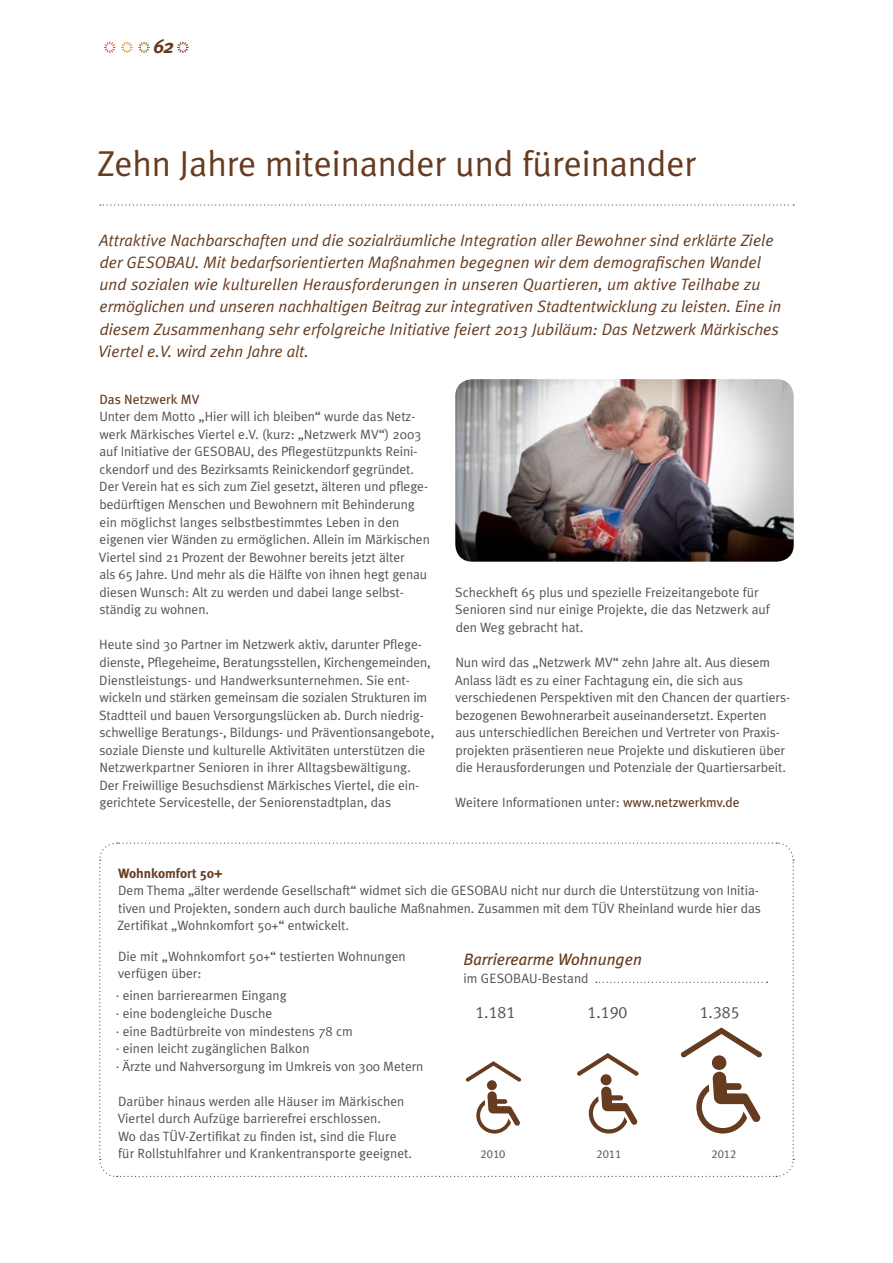
<style>
.page{position:relative;width:893px;height:1263px;background:#fff}
.page>*{position:absolute;margin:0;border:0;box-sizing:border-box;transform-origin:0 0}
.t1{font:36px "Meta Plus Normal";letter-spacing:-.005em;color:#663b1f}
.t2{font:italic 700 19.5px "Meta Plus";color:#663b1f}
.t3{font:italic 16.5px/22.2px "Meta Plus Normal";color:#663b1f}
.t4{font:italic 16.5px "Meta Plus";color:#663b1f}
.t5{font:16.5px "Meta Plus Normal Caps";color:#55524e}
.t6{font:13.5px/17.5px "Meta Plus Normal";letter-spacing:-.005em;color:#55524e}
.t7{font:700 13.5px "Meta Plus";color:#663b1f}
.t8{font:13.5px "Meta Plus";color:#663b1f}
.t9{font:11.7px "Meta Plus Normal Caps";color:#55524e}
.s1{font-family:"Meta Plus";color:#663b1f}
.s2{color:#7f5232}
</style>
<div class="page">
<svg style="left:100px;top:204px;width:694px;height:2px"></svg>
<img style="left:455px;top:379px;width:339px;height:183px">
<svg style="left:99px;top:842px;width:695px;height:335px"></svg>
<svg style="left:104px;top:41px;width:46px;height:12px"></svg>
<svg style="left:177px;top:41px;width:12px;height:12px"></svg>
<h2 class="t2" style="left:153px;top:35px;width:22px">62</h2>
<h1 class="t1" style="left:97px;top:142px;width:601px">Zehn Jahre miteinander und füreinander</h1>
<p class="t3" style="left:98px;top:229px;width:685px">Attraktive Nachbarschaften und die sozialräumliche Integration aller Bewohner sind erklärte Ziele der GESOBAU. Mit bedarfsorientierten Maßnahmen begegnen wir dem demografischen Wandel und sozialen wie kulturellen Herausforderungen in unseren Quartieren, um aktive Teilhabe zu ermöglichen und unseren nachhaltigen Beitrag zur integrativen Stadtentwicklung zu leisten. Eine in diesem Zusammenhang sehr erfolgreiche Initiative feiert 2013 Jubiläum: Das Netzwerk Märkisches Viertel e.V. wird zehn Jahre alt.</p>
<p class="t8" style="left:99px;top:391px;width:102px">Das Netzwerk MV</p>
<p class="t6" style="left:99px;top:408px;width:332px">Unter dem Motto „Hier will ich bleiben“ wurde das Netz&shy;werk Märkisches Viertel e.V. (kurz: „Netzwerk MV“) 2003 auf Initiative der GESOBAU, des Pflegestützpunkts Reini&shy;ckendorf und des Bezirksamts Reinickendorf gegründet.<br>Der Verein hat es sich zum Ziel gesetzt, älteren und pflege&shy;bedürftigen Menschen und Bewohnern mit Behinderung ein möglichst langes selbstbestimmtes Leben in den eigenen vier Wänden zu ermöglichen. Allein im Märkischen Viertel sind 21 Prozent der Bewohner bereits jetzt älter<br>als 65 Jahre. Und mehr als die Hälfte von ihnen hegt genau diesen Wunsch: Alt zu werden und dabei lange selbst&shy;ständig zu wohnen.</p>
<p class="t6" style="left:99px;top:636px;width:337px">Heute sind 30 Partner im Netzwerk aktiv, darunter Pflege&shy;dienste, Pflegeheime, Beratungsstellen, Kirchengemeinden, Dienstleistungs- und Handwerksunternehmen. Sie ent&shy;wickeln und stärken gemeinsam die sozialen Strukturen im Stadtteil und bauen Versorgungslücken ab. Durch niedrig&shy;schwellige Beratungs-, Bildungs- und Präventionsangebote, soziale Dienste und kulturelle Aktivitäten unterstützen die Netzwerkpartner Senioren in ihrer Alltagsbewältigung.<br>Der Freiwillige Besuchsdienst Märkisches Viertel, die ein&shy;gerichtete Servicestelle, der Seniorenstadtplan, das</p>
<p class="t6" style="left:455px;top:583px;width:316px">Scheckheft 65 plus und spezielle Freizeitangebote für<br>Senioren sind nur einige Projekte, die das Netzwerk auf den Weg gebracht hat.</p>
<p class="t6" style="left:455px;top:653px;width:337px">Nun wird das „Netzwerk MV“ zehn Jahre alt. Aus diesem Anlass lädt es zu einer Fachtagung ein, die sich aus verschiedenen Perspektiven mit den Chancen der quartiers&shy;bezogenen Bewohnerarbeit auseinandersetzt. Experten<br>aus unterschiedlichen Bereichen und Vertreter von Praxis&shy;projekten präsentieren neue Projekte und diskutieren über die Herausforderungen und Potenziale der Quartiersarbeit.</p>
<p class="t6" style="left:455px;top:794px;width:286px">Weitere Informationen unter: <span class="s1">www.netzwerkmv.de</span></p>
<p class="t7" style="left:118px;top:865px;width:106px">Wohnkomfort 50+</p>
<p class="t6" style="left:117px;top:881px;width:645px">Dem Thema „älter werdende Gesellschaft“ widmet sich die GESOBAU nicht nur durch die Unterstützung von Initia&shy;tiven und Projekten, sondern auch durch bauliche Maßnahmen. Zusammen mit dem TÜV Rheinland wurde hier das<br>Zertifikat „Wohnkomfort 50+“ entwickelt.</p>
<p class="t6" style="left:118px;top:947px;width:289px">Die mit „Wohnkomfort 50+“ testierten Wohnungen verfügen über:</p>
<p class="t6" style="left:116px;top:987px;width:309px"><span class="s2">·</span> einen barrierearmen Eingang<br><span class="s2">·</span> eine bodengleiche Dusche<br><span class="s2">·</span> eine Badtürbreite von mindestens 78 cm<br><span class="s2">·</span> einen leicht zugänglichen Balkon<br><span class="s2">·</span> Ärzte und Nahversorgung im Umkreis von 300 Metern</p>
<p class="t6" style="left:118px;top:1092px;width:296px">Darüber hinaus werden alle Häuser im Märkischen Viertel durch Aufzüge barrierefrei erschlossen.<br>Wo das TÜV-Zertifikat zu finden ist, sind die Flure für Rollstuhlfahrer und Krankentransporte geeignet.</p>
<p class="t4" style="left:463px;top:950px;width:180px">Barrierearme Wohnungen</p>
<p class="t6" style="left:463px;top:969px;width:126px">im GESOBAU-Bestand</p>
<p class="t5" style="left:475px;top:1003px;width:41px">1.181</p>
<p class="t5" style="left:588px;top:1003px;width:41px">1.190</p>
<p class="t5" style="left:700px;top:1003px;width:41px">1.385</p>
<p class="t9" style="left:481px;top:1147px;width:26px">2010</p>
<p class="t9" style="left:596px;top:1147px;width:26px">2011</p>
<p class="t9" style="left:711px;top:1147px;width:26px">2012</p>
</div>
